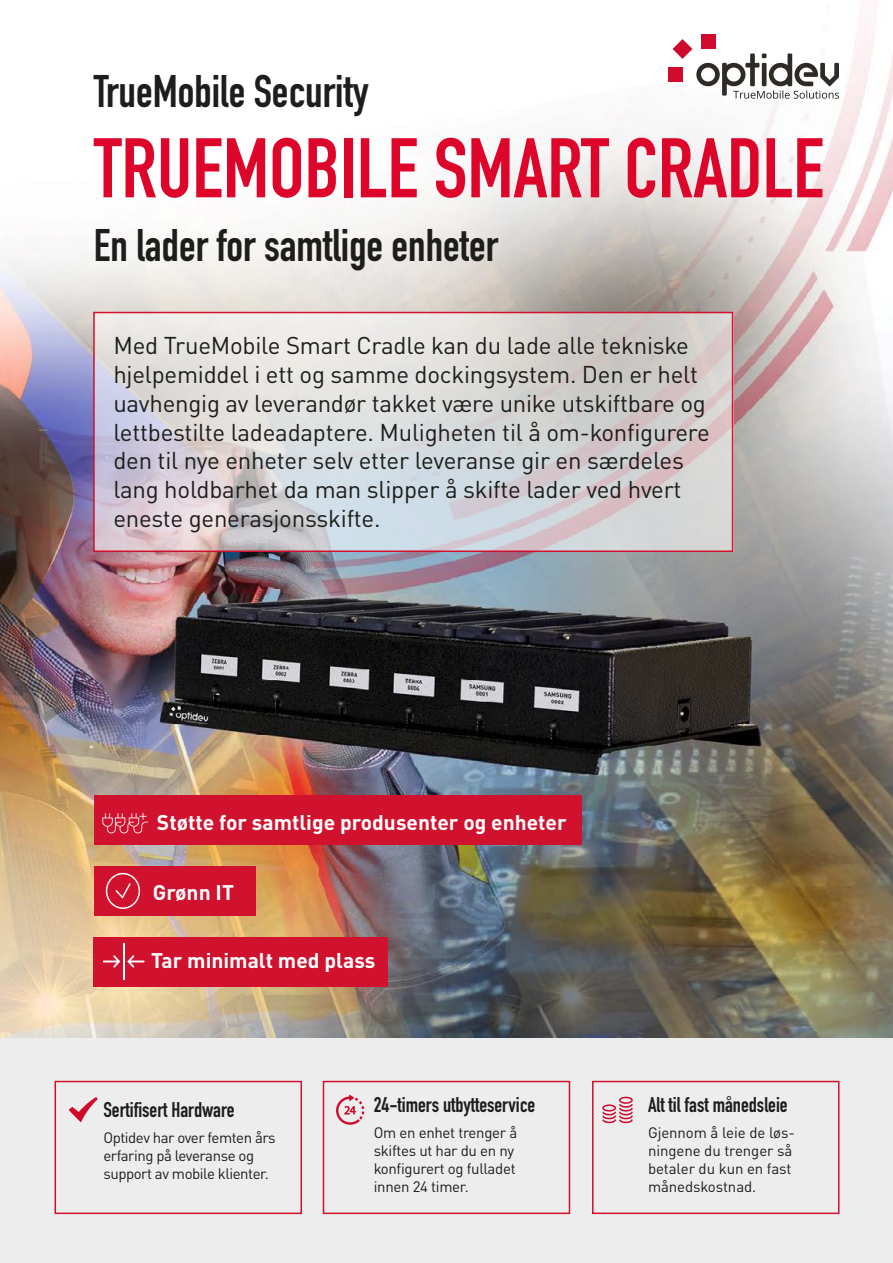
<style>
.page{position:relative;width:893px;height:1263px;background:#fff}
.page>*{position:absolute;margin:0;border:0;box-sizing:border-box;transform-origin:0 0}
.t1{font:700 82.95px "DIN Condensed";color:#de052b}
.t2{font:700 45px "DIN Condensed";color:#1d1d1b}
.t3{font:24px/28.8px "DINOT";letter-spacing:-.01em;color:#1d1d1b}
.t4{font:700 21px "DIN";color:#fff}
.t5{font:700 21px "DIN Condensed";color:#1d1d1b}
.t6{font:15px/18px "DINOT";letter-spacing:-.02em;color:#1d1d1b}
</style>
<div class="page">
<img style="left:0;top:0;width:893px;height:1039px">
<svg style="left:96px;top:315px;width:634px;height:234px;background:#d8d6d8"></svg>
<div style="left:94px;top:795px;width:487px;height:50px;background:#d0122e"></div>
<div style="left:94px;top:866px;width:161px;height:50px;background:#d0122e"></div>
<div style="left:94px;top:937px;width:294px;height:49px;background:#d0122e"></div>
<div style="left:93px;top:312px;width:640px;height:240px;border:2px solid #d0122e"></div>
<div style="left:668px;top:68px;width:14px;height:14px;background:#cf0a2c"></div>
<div style="left:701px;top:35px;width:14px;height:14px;background:#cf0a2c"></div>
<svg style="left:673px;top:39px;width:166px;height:60px"></svg>
<div style="left:0;top:1039px;width:893px;height:224px;background:#ededed"></div>
<div style="left:55px;top:1081px;width:247px;height:133px;border:2px solid #d0122e"></div>
<div style="left:323px;top:1081px;width:247px;height:133px;border:2px solid #d0122e"></div>
<div style="left:592px;top:1081px;width:247px;height:133px;border:2px solid #d0122e"></div>
<svg style="left:336px;top:1095px;width:28px;height:30px"></svg>
<svg style="left:602px;top:1097px;width:31px;height:26px"></svg>
<svg style="left:69px;top:1097px;width:29px;height:25px"></svg>
<svg style="left:102px;top:813px;width:46px;height:20px"></svg>
<svg style="left:106px;top:873px;width:34px;height:36px"></svg>
<hr style="left:123px;top:943px;width:2px;height:37px;background:#fff">
<svg style="left:103px;top:955px;width:17px;height:13px"></svg>
<svg style="left:127px;top:955px;width:18px;height:13px"></svg>
<p class="t2" style="left:94px;top:61px;width:276px">TrueMobile Security</p>
<p class="t1" style="left:94px;top:112px;width:731px">TRUEMOBILE SMART CRADLE</p>
<p class="t2" style="left:94px;top:215px;width:406px">En lader for samtlige enheter</p>
<p class="t3" style="left:113px;top:331px;width:598px">Med TrueMobile Smart Cradle kan du lade alle tekniske hjelpemiddel i ett og samme dockingsystem. Den er helt uavhengig av leverandør takket være unike utskiftbare og lettbestilte ladeadaptere. Muligheten til å om-konfigurere den til nye enheter selv etter leveranse gir en særdeles lang holdbarhet da man slipper å skifte lader ved hvert eneste generasjonsskifte.</p>
<p class="t4" style="left:157px;top:809px;width:411px">Støtte for samtlige produsenter og enheter</p>
<p class="t4" style="left:153px;top:878px;width:83px">Grønn IT</p>
<p class="t4" style="left:151px;top:947px;width:226px">Tar minimalt med plass</p>
<p class="t5" style="left:103px;top:1095px;width:133px">Sertifisert Hardware</p>
<p class="t6" style="left:103px;top:1129px;width:174px">Optidev har over femten års erfaring på leveranse og support av mobile klienter.</p>
<p class="t5" style="left:374px;top:1090px;width:163px">24-timers utbytteservice</p>
<p class="t6" style="left:374px;top:1123px;width:145px">Om en enhet trenger å skiftes ut har du en ny konfigurert og fulladet innen 24 timer.</p>
<p class="t5" style="left:648px;top:1090px;width:141px">Alt til fast månedsleie</p>
<p class="t6" style="left:648px;top:1124px;width:148px">Gjennom å leie de løs&shy;ningene du trenger så betaler du kun en fast månedskostnad.</p>
</div>
